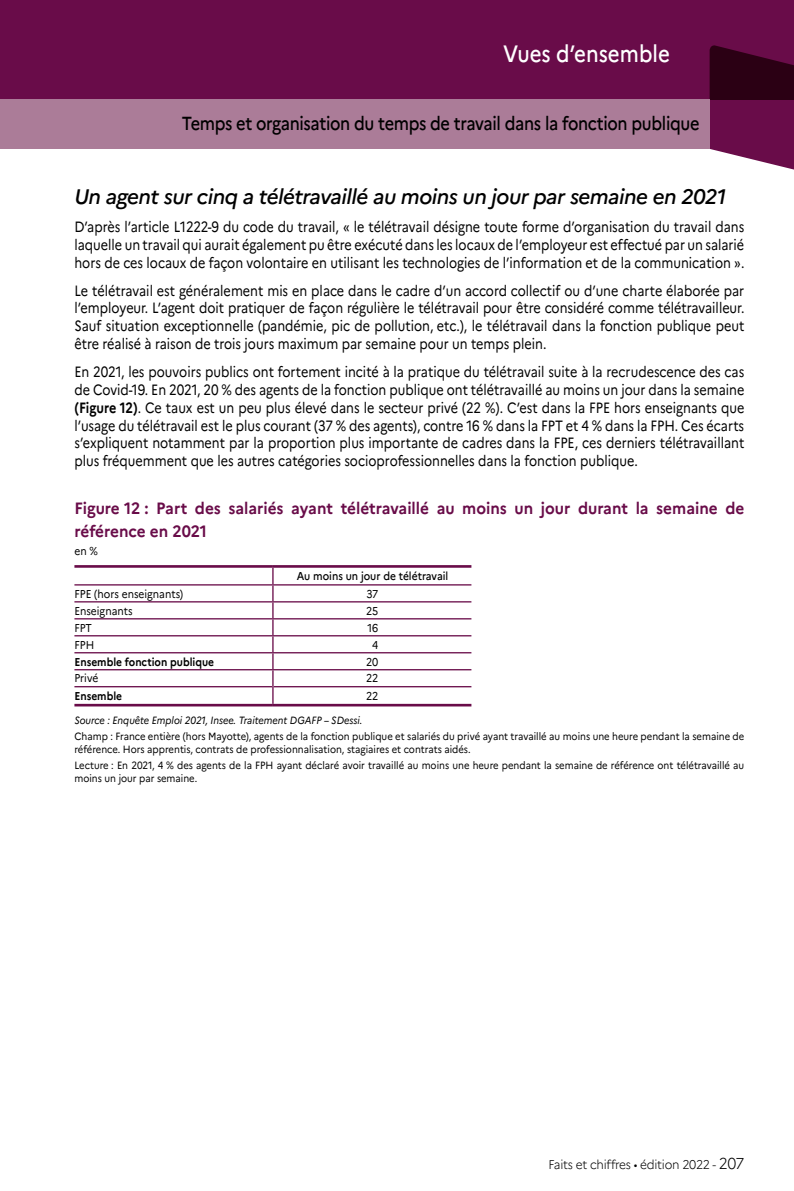
<style>
.page{position:relative;width:794px;height:1191px;background:#fff}
.page>*{position:absolute;margin:0;border:0;box-sizing:border-box;transform-origin:0 0}
.t1{font:500 23.62px "Marianne";color:#fff;scale:.87 1}
._04_Titre_3{font:italic 500 21px "Marianne";letter-spacing:-.025em;color:#000}
.t2{font:500 18.9px "Marianne";letter-spacing:-.02em;color:#000;scale:.87 1}
._05_Titre{font:700 16.45px/22.8px "Marianne";color:#690c49;scale:.94 1}
._04_TC{font:14.88px/17.8px "Marianne";color:#000;text-align:justify;scale:.85 1}
.t3{font:300 12.6px "Marianne";letter-spacing:-.02em;color:#000;scale:.94 1}
._05_Cell_FaG{font:11.38px "Marianne";color:#000;scale:.9 1}
._05_Cell_FaG-2{font:700 11.38px "Marianne";color:#000;scale:.9 1}
._05_Tétière_Centrer{font:500 11.38px "Marianne";color:#000;scale:.9 1}
._05_Cell_FaD{font:11.38px "Marianne";letter-spacing:-.015em;color:#000;scale:.9 1}
._05_Note{font:10.5px/12.6px "Marianne";color:#000;scale:.9 1}
._05_Source{font:italic 10.5px "Marianne";color:#000;scale:.9 1}
.s1{font-weight:700}
.s2{font-size:15.75px}
</style>
<div class="page">
<div style="left:0;top:0;width:794px;height:99px;background:#690c49"></div>
<svg style="left:709px;top:45px;width:85px;height:125px"></svg>
<div style="left:0;top:99px;width:709px;height:50px;background:#ab7c98"></div>
<hr style="left:74px;top:601px;width:199px;height:1px;background:#690c49">
<hr style="left:273px;top:601px;width:198px;height:1px;background:#690c49">
<hr style="left:74px;top:618px;width:199px;height:1px;background:#690c49">
<hr style="left:273px;top:618px;width:198px;height:1px;background:#690c49">
<hr style="left:74px;top:635px;width:199px;height:1px;background:#690c49">
<hr style="left:273px;top:635px;width:198px;height:1px;background:#690c49">
<hr style="left:74px;top:652px;width:199px;height:1px;background:#690c49">
<hr style="left:273px;top:652px;width:198px;height:1px;background:#690c49">
<hr style="left:74px;top:669px;width:199px;height:1px;background:#690c49">
<hr style="left:273px;top:669px;width:198px;height:1px;background:#690c49">
<hr style="left:74px;top:565px;width:199px;height:3px;background:#690c49">
<hr style="left:273px;top:565px;width:198px;height:3px;background:#690c49">
<hr style="left:74px;top:584px;width:199px;height:1px;background:#690c49">
<hr style="left:273px;top:584px;width:198px;height:1px;background:#690c49">
<hr style="left:74px;top:686px;width:198px;height:1px;background:#690c49">
<hr style="left:273px;top:686px;width:198px;height:1px;background:#690c49">
<hr style="left:74px;top:704px;width:199px;height:2px;background:#690c49">
<hr style="left:273px;top:704px;width:198px;height:2px;background:#690c49">
<svg style="left:272px;top:568px;width:1px;height:136px"></svg>
<h1 class="t1" style="left:503px;top:39px;width:193px">Vues d’ensemble</h1>
<p class="t2" style="left:182px;top:112px;width:596px">Temps et organisation du temps de travail dans la fonction publique</p>
<p class="_04_Titre_3" style="left:74px;top:184px;width:653px">Un agent sur cinq a télétravaillé au moins un jour par semaine en 2021</p>
<p class="_04_TC" style="left:74px;top:218px;width:789px">D’après l’article L1222-9 du code du travail, « le télétravail désigne toute forme d’organisation du travail dans laquelle un travail qui aurait également pu être exécuté dans les locaux de l’employeur est effectué par un salarié hors de ces locaux de façon volontaire en utilisant les technologies de l’information et de la communication ».</p>
<p class="_04_TC" style="left:74px;top:281px;width:789px">Le télétravail est généralement mis en place dans le cadre d’un accord collectif ou d’une charte élaborée par l’employeur. L’agent doit pratiquer de façon régulière le télétravail pour être considéré comme télétravailleur.<br>Sauf situation exceptionnelle (pandémie, pic de pollution, etc.), le télétravail dans la fonction publique peut être réalisé à raison de trois jours maximum par semaine pour un temps plein.</p>
<p class="_04_TC" style="left:74px;top:363px;width:789px">En 2021, les pouvoirs publics ont fortement incité à la pratique du télétravail suite à la recrudescence des cas de Covid-19. En 2021, 20 % des agents de la fonction publique ont télétravaillé au moins un jour dans la semaine <span class="s1">(Figure 12)</span>. Ce taux est un peu plus élevé dans le secteur privé (22 %). C’est dans la FPE hors enseignants que l’usage du télétravail est le plus courant (37 % des agents), contre 16 % dans la FPT et 4 % dans la FPH. Ces écarts s’expliquent notamment par la proportion plus importante de cadres dans la FPE, ces derniers télétravaillant plus fréquemment que les autres catégories socioprofessionnelles dans la fonction publique.</p>
<p class="_05_Titre" style="left:74px;top:496px;width:714px">Figure 12 : Part des salariés ayant télétravaillé au moins un jour durant la semaine de référence en 2021</p>
<p class="_05_Cell_FaG" style="left:74px;top:544px;width:28px">en %</p>
<p class="_05_Tétière_Centrer" style="left:297px;top:569px;width:170px">Au moins un jour de télétravail</p>
<p class="_05_Cell_FaG" style="left:74px;top:586px;width:122px">FPE (hors enseignants)</p>
<p class="_05_Cell_FaD" style="left:366px;top:586px;width:15px">37</p>
<p class="_05_Cell_FaG" style="left:74px;top:603px;width:66px">Enseignants</p>
<p class="_05_Cell_FaD" style="left:366px;top:603px;width:15px">25</p>
<p class="_05_Cell_FaG" style="left:74px;top:620px;width:21px">FPT</p>
<p class="_05_Cell_FaD" style="left:367px;top:620px;width:14px">16</p>
<p class="_05_Cell_FaG" style="left:74px;top:637px;width:23px">FPH</p>
<p class="_05_Cell_FaD" style="left:372px;top:637px;width:8px">4</p>
<p class="_05_Cell_FaG-2" style="left:74px;top:654px;width:157px">Ensemble fonction publique</p>
<p class="_05_Cell_FaD" style="left:366px;top:654px;width:15px">20</p>
<p class="_05_Cell_FaG" style="left:74px;top:671px;width:28px">Privé</p>
<p class="_05_Cell_FaD" style="left:366px;top:671px;width:15px">22</p>
<p class="_05_Cell_FaG-2" style="left:74px;top:689px;width:55px">Ensemble</p>
<p class="_05_Cell_FaD" style="left:366px;top:689px;width:15px">22</p>
<p class="_05_Source" style="left:74px;top:714px;width:321px">Source : Enquête Emploi 2021, Insee. Traitement DGAFP – SDessi.</p>
<p class="_05_Note" style="left:74px;top:730px;width:746px">Champ : France entière (hors Mayotte), agents de la fonction publique et salariés du privé ayant travaillé au moins une heure pendant la semaine de référence. Hors apprentis, contrats de professionnalisation, stagiaires et contrats aidés.</p>
<p class="_05_Note" style="left:74px;top:759px;width:746px">Lecture : En 2021, 4 % des agents de la FPH ayant déclaré avoir travaillé au moins une heure pendant la semaine de référence ont télétravaillé au moins un jour par semaine.</p>
<p class="t3" style="left:548px;top:1157px;width:210px">Faits et chiffres • édition 2022 - <span class="s2">207</span></p>
</div>
